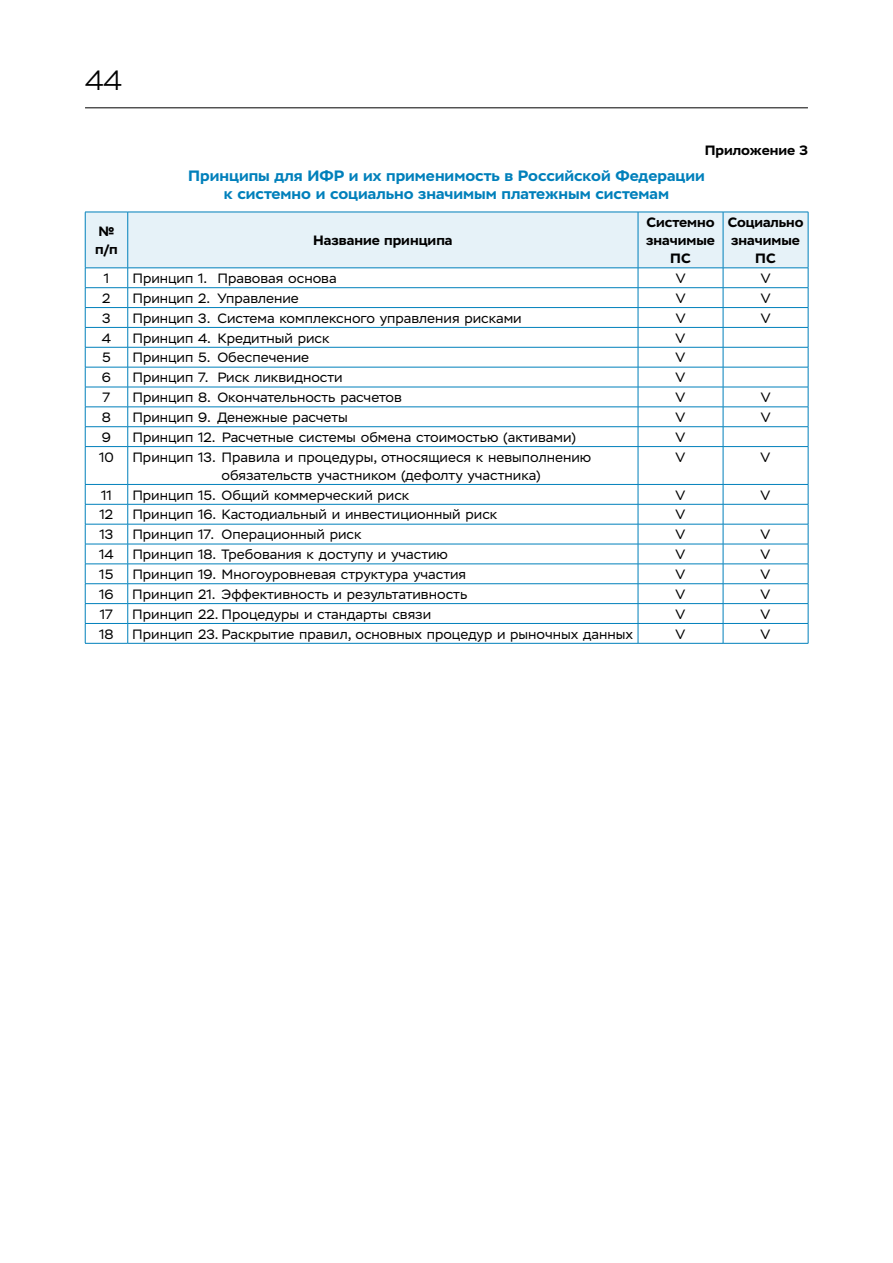
<style>
.page{position:relative;width:893px;height:1263px;background:#fff}
.page>*{position:absolute;margin:0;border:0;box-sizing:border-box;transform-origin:0 0}
.t1{font:300 27.9px "Stem";color:#000}
.t2{font:700 15px/18px "Stem Text";color:#0080bb;text-align:center}
.t3{font:13.5px/18px "Stem Text";color:#000}
.t4{font:700 13.5px/18px "Stem Text";color:#000;text-align:center}
</style>
<div class="page">
<hr style="left:85px;top:108px;width:723px;height:1px;background:#000">
<svg style="left:85px;top:212px;width:724px;height:234px"></svg>
<hr style="left:85px;top:446px;width:43px;height:1px;background:#0080bb">
<hr style="left:85px;top:447px;width:1px;height:37px;background:#0080bb">
<hr style="left:128px;top:446px;width:510px;height:1px;background:#0080bb">
<hr style="left:127px;top:447px;width:1px;height:37px;background:#0080bb">
<hr style="left:638px;top:446px;width:85px;height:1px;background:#0080bb">
<hr style="left:638px;top:447px;width:1px;height:37px;background:#0080bb">
<hr style="left:723px;top:446px;width:85px;height:1px;background:#0080bb">
<hr style="left:723px;top:447px;width:1px;height:37px;background:#0080bb">
<hr style="left:808px;top:447px;width:1px;height:37px;background:#0080bb">
<hr style="left:85px;top:484px;width:43px;height:1px;background:#0080bb">
<hr style="left:128px;top:484px;width:510px;height:1px;background:#0080bb">
<hr style="left:638px;top:484px;width:85px;height:1px;background:#0080bb">
<hr style="left:723px;top:484px;width:85px;height:1px;background:#0080bb">
<hr style="left:85px;top:504px;width:43px;height:1px;background:#0080bb">
<hr style="left:128px;top:504px;width:510px;height:1px;background:#0080bb">
<hr style="left:638px;top:504px;width:85px;height:1px;background:#0080bb">
<hr style="left:723px;top:504px;width:85px;height:1px;background:#0080bb">
<hr style="left:85px;top:524px;width:43px;height:1px;background:#0080bb">
<hr style="left:128px;top:524px;width:510px;height:1px;background:#0080bb">
<hr style="left:638px;top:524px;width:85px;height:1px;background:#0080bb">
<hr style="left:723px;top:524px;width:85px;height:1px;background:#0080bb">
<hr style="left:85px;top:544px;width:43px;height:1px;background:#0080bb">
<hr style="left:128px;top:544px;width:510px;height:1px;background:#0080bb">
<hr style="left:638px;top:544px;width:85px;height:1px;background:#0080bb">
<hr style="left:723px;top:544px;width:85px;height:1px;background:#0080bb">
<hr style="left:85px;top:564px;width:43px;height:1px;background:#0080bb">
<hr style="left:128px;top:564px;width:510px;height:1px;background:#0080bb">
<hr style="left:638px;top:564px;width:85px;height:1px;background:#0080bb">
<hr style="left:723px;top:564px;width:85px;height:1px;background:#0080bb">
<hr style="left:85px;top:583px;width:43px;height:1px;background:#0080bb">
<hr style="left:128px;top:583px;width:510px;height:1px;background:#0080bb">
<hr style="left:638px;top:583px;width:85px;height:1px;background:#0080bb">
<hr style="left:723px;top:583px;width:85px;height:1px;background:#0080bb">
<hr style="left:85px;top:603px;width:43px;height:1px;background:#0080bb">
<hr style="left:128px;top:603px;width:510px;height:1px;background:#0080bb">
<hr style="left:638px;top:603px;width:85px;height:1px;background:#0080bb">
<hr style="left:723px;top:603px;width:85px;height:1px;background:#0080bb">
<hr style="left:85px;top:623px;width:43px;height:1px;background:#0080bb">
<svg style="left:85px;top:485px;width:1px;height:158px"></svg>
<hr style="left:128px;top:623px;width:510px;height:1px;background:#0080bb">
<svg style="left:127px;top:485px;width:1px;height:158px"></svg>
<hr style="left:638px;top:623px;width:85px;height:1px;background:#0080bb">
<svg style="left:638px;top:485px;width:1px;height:158px"></svg>
<hr style="left:723px;top:623px;width:85px;height:1px;background:#0080bb">
<svg style="left:723px;top:485px;width:1px;height:158px"></svg>
<svg style="left:808px;top:485px;width:1px;height:158px"></svg>
<hr style="left:85px;top:643px;width:43px;height:1px;background:#0080bb">
<hr style="left:128px;top:643px;width:510px;height:1px;background:#0080bb">
<hr style="left:638px;top:643px;width:85px;height:1px;background:#0080bb">
<hr style="left:723px;top:643px;width:85px;height:1px;background:#0080bb">
<h1 class="t1" style="left:85px;top:64px;width:38px">44</h1>
<p class="t4" style="left:705px;top:141px;width:105px">Приложение 3</p>
<p class="t2" style="left:188px;top:167px;width:518px">Принципы для ИФР и их применимость в Российской Федерации к системно и социально значимым платежным системам</p>
<p class="t4" style="left:95px;top:222px;width:24px;text-align:left">№ п/п</p>
<p class="t4" style="left:313px;top:231px;width:141px">Название принципа</p>
<p class="t4" style="left:646px;top:213px;width:70px">Системно значимые<br>ПС</p>
<p class="t4" style="left:728px;top:213px;width:77px">Социально значимые<br>ПС</p>
<p class="t3" style="left:104px;top:269px;width:7px">1</p>
<p class="t3" style="left:132px;top:269px;width:206px">Принцип 1. Правовая основа</p>
<p class="t3" style="left:676px;top:269px;width:11px">V</p>
<p class="t3" style="left:761px;top:269px;width:11px">V</p>
<p class="t3" style="left:102px;top:289px;width:10px">2</p>
<p class="t3" style="left:132px;top:289px;width:168px">Принцип 2. Управление</p>
<p class="t3" style="left:676px;top:289px;width:11px">V</p>
<p class="t3" style="left:761px;top:289px;width:11px">V</p>
<p class="t3" style="left:102px;top:309px;width:10px">3</p>
<p class="t3" style="left:132px;top:309px;width:391px">Принцип 3. Система комплексного управления рисками</p>
<p class="t3" style="left:676px;top:309px;width:11px">V</p>
<p class="t3" style="left:761px;top:309px;width:11px">V</p>
<p class="t3" style="left:102px;top:329px;width:11px">4</p>
<p class="t3" style="left:132px;top:329px;width:199px">Принцип 4. Кредитный риск</p>
<p class="t3" style="left:676px;top:329px;width:11px">V</p>
<p class="t3" style="left:102px;top:349px;width:10px">5</p>
<p class="t3" style="left:132px;top:349px;width:178px">Принцип 5. Обеспечение</p>
<p class="t3" style="left:676px;top:349px;width:11px">V</p>
<p class="t3" style="left:102px;top:369px;width:11px">6</p>
<p class="t3" style="left:132px;top:369px;width:212px">Принцип 7. Риск ликвидности</p>
<p class="t3" style="left:676px;top:369px;width:11px">V</p>
<p class="t3" style="left:103px;top:389px;width:9px">7</p>
<p class="t3" style="left:132px;top:389px;width:271px">Принцип 8. Окончательность расчетов</p>
<p class="t3" style="left:676px;top:389px;width:11px">V</p>
<p class="t3" style="left:761px;top:389px;width:11px">V</p>
<p class="t3" style="left:102px;top:408px;width:11px">8</p>
<p class="t3" style="left:132px;top:408px;width:217px">Принцип 9. Денежные расчеты</p>
<p class="t3" style="left:676px;top:408px;width:11px">V</p>
<p class="t3" style="left:761px;top:408px;width:11px">V</p>
<p class="t3" style="left:102px;top:428px;width:11px">9</p>
<p class="t3" style="left:132px;top:428px;width:445px">Принцип 12. Расчетные системы обмена стоимостью (активами)</p>
<p class="t3" style="left:676px;top:428px;width:11px">V</p>
<p class="t3" style="left:99px;top:448px;width:16px">10</p>
<p class="t3" style="left:222px;top:448px;width:371px;text-indent:-89px">Принцип 13. Правила и процедуры, относящиеся к невыполнению обязательств участником (дефолту участника)</p>
<p class="t3" style="left:676px;top:448px;width:11px">V</p>
<p class="t3" style="left:761px;top:448px;width:11px">V</p>
<p class="t3" style="left:101px;top:486px;width:12px">11</p>
<p class="t3" style="left:132px;top:486px;width:279px">Принцип 15. Общий коммерческий риск</p>
<p class="t3" style="left:676px;top:486px;width:11px">V</p>
<p class="t3" style="left:761px;top:486px;width:11px">V</p>
<p class="t3" style="left:100px;top:506px;width:15px">12</p>
<p class="t3" style="left:132px;top:506px;width:366px">Принцип 16. Кастодиальный и инвестиционный риск</p>
<p class="t3" style="left:676px;top:506px;width:11px">V</p>
<p class="t3" style="left:99px;top:526px;width:15px">13</p>
<p class="t3" style="left:132px;top:526px;width:231px">Принцип 17. Операционный риск</p>
<p class="t3" style="left:676px;top:526px;width:11px">V</p>
<p class="t3" style="left:761px;top:526px;width:11px">V</p>
<p class="t3" style="left:99px;top:546px;width:16px">14</p>
<p class="t3" style="left:132px;top:546px;width:317px">Принцип 18. Требования к доступу и участию</p>
<p class="t3" style="left:676px;top:546px;width:11px">V</p>
<p class="t3" style="left:761px;top:546px;width:11px">V</p>
<p class="t3" style="left:99px;top:565px;width:16px">15</p>
<p class="t3" style="left:132px;top:565px;width:335px">Принцип 19. Многоуровневая структура участия</p>
<p class="t3" style="left:676px;top:565px;width:11px">V</p>
<p class="t3" style="left:761px;top:565px;width:11px">V</p>
<p class="t3" style="left:99px;top:585px;width:16px">16</p>
<p class="t3" style="left:132px;top:585px;width:337px">Принцип 21. Эффективность и результативность</p>
<p class="t3" style="left:676px;top:585px;width:11px">V</p>
<p class="t3" style="left:761px;top:585px;width:11px">V</p>
<p class="t3" style="left:100px;top:605px;width:15px">17</p>
<p class="t3" style="left:132px;top:605px;width:300px">Принцип 22. Процедуры и стандарты связи</p>
<p class="t3" style="left:675px;top:605px;width:11px">V</p>
<p class="t3" style="left:761px;top:605px;width:11px">V</p>
<p class="t3" style="left:99px;top:625px;width:16px">18</p>
<p class="t3" style="left:132px;top:625px;width:502px">Принцип 23. Раскрытие правил, основных процедур и рыночных данных</p>
<p class="t3" style="left:675px;top:625px;width:11px">V</p>
<p class="t3" style="left:761px;top:625px;width:11px">V</p>
</div>
